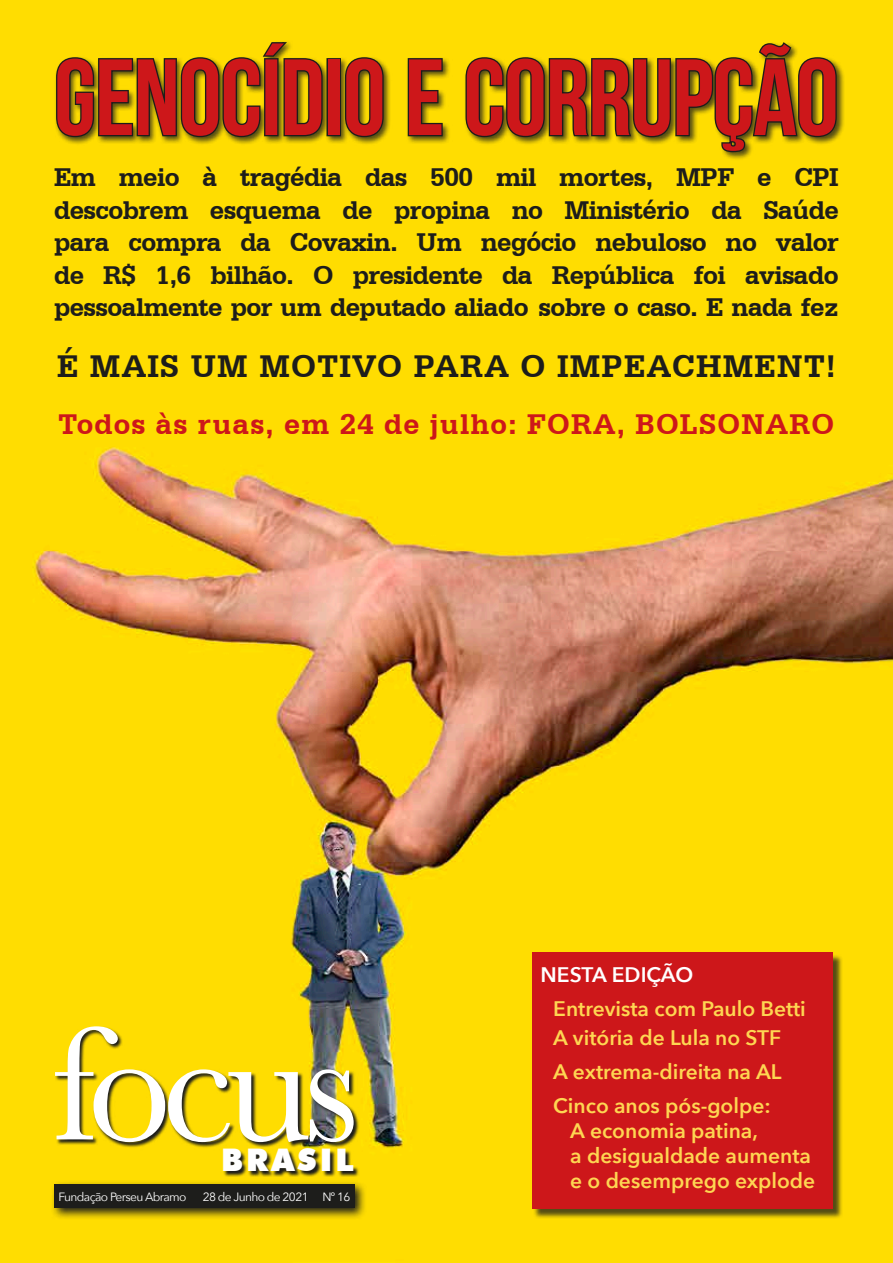
<style>
.page{position:relative;width:893px;height:1263px;background:#fff}
.page>*{position:absolute;margin:0;border:0;box-sizing:border-box;transform-origin:0 0}
.t1{font:168.15px "Baskerville";letter-spacing:-.055em;color:#fff}
.t2{font:700 108px "Bebas Neue";letter-spacing:-.01em;color:#cd171a}
.t3{font:700 33px "Serifa BT";letter-spacing:.04em;color:#1d1d1b}
.t4{font:900 31.2px "Futura BT";letter-spacing:.1em;color:#fff}
.t5{font:700 30px "Serifa BT";letter-spacing:.04em;color:#cd171a}
.t6{font:700 27px/32.4px "Serifa BT";letter-spacing:-.02em;color:#1d1d1b;text-align:justify}
.t7{font:600 21px/25.2px "Avenir Next";color:#fed652}
.t8{font:600 21px "Avenir Next";color:#fff}
.t9{font:12px "Avenir Next";letter-spacing:-.05em;color:#fff}
</style>
<div class="page">
<img style="left:0;top:0;width:893px;height:1263px">
<svg style="left:50px;top:1180px;width:317px;height:40px;background:#bfa707"></svg>
<div style="left:54px;top:1184px;width:301px;height:24px;background:#1d1d1b"></div>
<svg style="left:55px;top:1026px;width:305px;height:151px;background:#c6ad0c"></svg>
<div style="left:54px;top:40px;width:791px;height:120px;background:#1d1d1b;opacity:.75"></div>
<svg style="left:55px;top:40px;width:269px;height:98px;background:#88780e"></svg>
<div style="left:326px;top:58px;width:15px;height:78px;border:3px solid #1d1d1b"></div>
<svg style="left:344px;top:56px;width:41px;height:82px;background:#716510"></svg>
<svg style="left:406px;top:57px;width:38px;height:81px;background:#7f700f"></svg>
<svg style="left:464px;top:40px;width:374px;height:113px;background:#97850c"></svg>
<div style="left:533px;top:954px;width:310px;height:266px;background:#1d1d1b;opacity:.75"></div>
<div style="left:532px;top:953px;width:300px;height:256px;background:#cd171a"></div>
<h2 class="t2" style="left:54px;top:38px;width:786px">GENOCÍDIO E CORRUPÇÃO</h2>
<p class="t6" style="left:54px;top:161px;width:786px">Em meio à tragédia das 500 mil mortes, MPF e CPI descobrem esquema de propina no Ministério da Saúde para compra da Covaxin. Um negócio nebuloso no valor de R$ 1,6 bilhão. O presidente da República foi avisado pessoalmente por um deputado aliado sobre o caso. E nada fez</p>
<p class="t3" style="left:57px;top:345px;width:780px">É MAIS UM MOTIVO PARA O IMPEACHMENT!</p>
<p class="t5" style="left:58px;top:406px;width:777px">Todos às ruas, em 24 de julho: FORA, BOLSONARO</p>
<h1 class="t1" style="left:53px;top:978px;width:308px">focus</h1>
<p class="t4" style="left:221px;top:1141px;width:134px">BRASIL</p>
<p class="t9" style="left:58px;top:1186px;width:130px">Fundação Perseu Abramo</p>
<p class="t9" style="left:203px;top:1186px;width:149px">28 de Junho de 2021 Nº 16</p>
<p class="t8" style="left:540px;top:957px;width:154px">NESTA EDIÇÃO</p>
<p class="t7" style="left:553px;top:993px;width:254px;line-height:29.4px">Entrevista com Paulo Betti<br>A vitória de Lula no STF</p>
<p class="t7" style="left:553px;top:1054px;width:230px;line-height:33.8px">A extrema-direita na AL<br>Cinco anos pós-golpe:</p>
<p class="t7" style="left:570px;top:1117px;width:246px">A economia patina,<br>a desigualdade aumenta e o desemprego explode</p>
</div>
